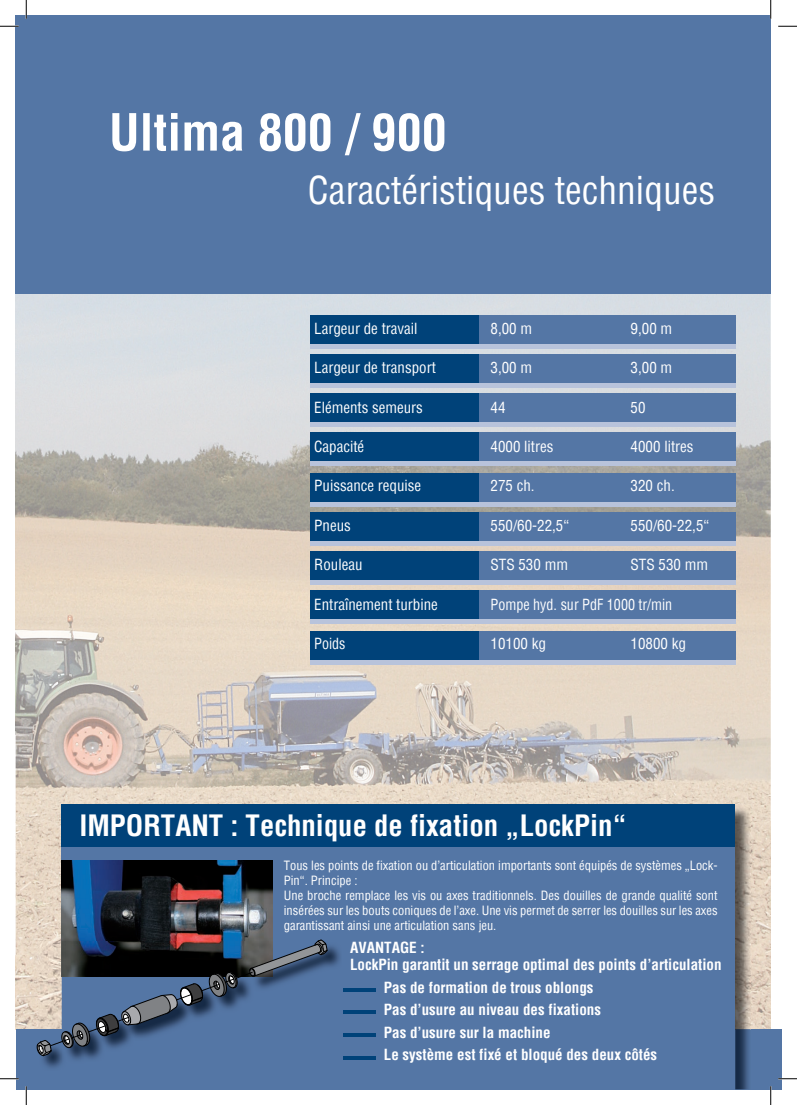
<style>
.page{position:relative;width:797px;height:1105px;background:#fff}
.page>*{position:absolute;margin:0;border:0;box-sizing:border-box;transform-origin:0 0}
.t1{font:700 condensed 50px "Helvetica";color:#fff}
.t2{font:condensed 37.5px "Helvetica";color:#fff}
.t3{font:700 condensed 28.75px "Helvetica";color:#fff}
.t4{font:condensed 15px "Helvetica";color:#fff}
.t5{font:700 condensed 15px/22.5px "Helvetica";color:#fff}
.t6{font:condensed 15px "Helvetica";color:#fff;scale:.94 1}
.t7{font:condensed 12.5px/15px "Helvetica";color:#fff}
</style>
<div class="page">
<img style="left:16px;top:294px;width:754px;height:528px">
<img style="left:16px;top:822px;width:46px;height:133px">
<img style="left:750px;top:822px;width:20px;height:207px">
<img style="left:16px;top:955px;width:21px;height:74px">
<div style="left:16px;top:1029px;width:765px;height:60px;background:#5476a5"></div>
<div style="left:16px;top:16px;width:754px;height:278px;background:#5476a5"></div>
<div style="left:310px;top:356px;width:425px;height:32px;background:#b8c3db"></div>
<div style="left:310px;top:317px;width:425px;height:32px;background:#b8c3db"></div>
<div style="left:310px;top:315px;width:425px;height:29px;background:#004279"></div>
<div style="left:310px;top:354px;width:425px;height:29px;background:#004279"></div>
<div style="left:310px;top:395px;width:425px;height:32px;background:#b8c3db"></div>
<div style="left:310px;top:393px;width:425px;height:29px;background:#004279"></div>
<svg style="left:310px;top:460px;width:425px;height:6px;background:#a1b2cf"></svg>
<div style="left:310px;top:432px;width:425px;height:28px;background:#004279"></div>
<svg style="left:310px;top:501px;width:425px;height:6px;background:#a1b2cf"></svg>
<div style="left:310px;top:473px;width:425px;height:28px;background:#004279"></div>
<svg style="left:310px;top:540px;width:425px;height:6px;background:#a1b2cf"></svg>
<div style="left:310px;top:512px;width:425px;height:28px;background:#004279"></div>
<div style="left:310px;top:553px;width:425px;height:32px;background:#b8c3db"></div>
<div style="left:310px;top:551px;width:425px;height:29px;background:#004279"></div>
<div style="left:310px;top:592px;width:425px;height:32px;background:#b8c3db"></div>
<div style="left:310px;top:591px;width:425px;height:28px;background:#004279"></div>
<svg style="left:310px;top:659px;width:425px;height:6px;background:#a1b2cf"></svg>
<div style="left:310px;top:631px;width:425px;height:28px;background:#004279"></div>
<div style="left:479px;top:315px;width:256px;height:29px;background:#5476a5"></div>
<div style="left:479px;top:354px;width:256px;height:29px;background:#5476a5"></div>
<div style="left:479px;top:393px;width:256px;height:29px;background:#5476a5"></div>
<div style="left:479px;top:432px;width:256px;height:28px;background:#5476a5"></div>
<div style="left:479px;top:473px;width:256px;height:28px;background:#5476a5"></div>
<div style="left:479px;top:512px;width:256px;height:28px;background:#5476a5"></div>
<div style="left:479px;top:551px;width:256px;height:29px;background:#5476a5"></div>
<div style="left:479px;top:591px;width:256px;height:28px;background:#5476a5"></div>
<div style="left:479px;top:631px;width:256px;height:28px;background:#5476a5"></div>
<img style="left:735px;top:806px;width:15px;height:223px">
<img style="left:735px;top:1029px;width:15px;height:60px">
<div style="left:62px;top:804px;width:673px;height:285px;background:#5476a5"></div>
<img style="left:62px;top:861px;width:210px;height:79px">
<div style="left:62px;top:804px;width:673px;height:43px;background:#004279"></div>
<img style="left:42px;top:946px;width:298px;height:122px">
<svg style="left:37px;top:940px;width:290px;height:116px"></svg>
<hr style="left:343px;top:988px;width:33px;height:3px;background:#004279">
<hr style="left:343px;top:1033px;width:33px;height:4px;background:#004279">
<hr style="left:343px;top:1010px;width:33px;height:4px;background:#004279">
<hr style="left:343px;top:1056px;width:33px;height:3px;background:#004279">
<svg style="left:0;top:25px;width:19px;height:2px"></svg>
<svg style="left:778px;top:25px;width:19px;height:2px"></svg>
<svg style="left:0;top:1078px;width:19px;height:1px"></svg>
<svg style="left:778px;top:1078px;width:19px;height:1px"></svg>
<svg style="left:25px;top:0;width:2px;height:19px"></svg>
<svg style="left:25px;top:1086px;width:2px;height:19px"></svg>
<svg style="left:770px;top:0;width:1px;height:19px"></svg>
<svg style="left:770px;top:1086px;width:1px;height:19px"></svg>
<h1 class="t1" style="left:109px;top:99px;width:339px">Ultima 800 / 900</h1>
<h2 class="t2" style="left:308px;top:166px;width:409px">Caractéristiques techniques</h2>
<p class="t4" style="left:314px;top:319px;width:105px">Largeur de travail</p>
<p class="t4" style="left:490px;top:319px;width:43px">8,00 m</p>
<p class="t4" style="left:630px;top:319px;width:43px">9,00 m</p>
<p class="t4" style="left:314px;top:358px;width:123px">Largeur de transport</p>
<p class="t4" style="left:490px;top:358px;width:43px">3,00 m</p>
<p class="t4" style="left:630px;top:358px;width:43px">3,00 m</p>
<p class="t4" style="left:314px;top:397px;width:110px">Eléments semeurs</p>
<p class="t4" style="left:490px;top:397px;width:16px">44</p>
<p class="t4" style="left:630px;top:397px;width:16px">50</p>
<p class="t4" style="left:314px;top:437px;width:51px">Capacité</p>
<p class="t4" style="left:490px;top:437px;width:64px">4000 litres</p>
<p class="t4" style="left:630px;top:437px;width:64px">4000 litres</p>
<p class="t4" style="left:314px;top:476px;width:109px">Puissance requise</p>
<p class="t4" style="left:490px;top:476px;width:46px">275 ch.</p>
<p class="t4" style="left:630px;top:476px;width:46px">320 ch.</p>
<p class="t4" style="left:314px;top:515px;width:38px">Pneus</p>
<p class="t4" style="left:490px;top:515px;width:80px">550/60-22,5“</p>
<p class="t4" style="left:630px;top:515px;width:80px">550/60-22,5“</p>
<p class="t4" style="left:314px;top:555px;width:50px">Rouleau</p>
<p class="t4" style="left:490px;top:555px;width:79px">STS 530 mm</p>
<p class="t4" style="left:630px;top:555px;width:79px">STS 530 mm</p>
<p class="t4" style="left:314px;top:594px;width:125px">Entraînement turbine</p>
<p class="t6" style="left:490px;top:594px;width:195px">Pompe hyd. sur PdF 1000 tr/min</p>
<p class="t6" style="left:314px;top:634px;width:35px">Poids</p>
<p class="t4" style="left:490px;top:634px;width:57px">10100 kg</p>
<p class="t4" style="left:630px;top:634px;width:57px">10800 kg</p>
<h3 class="t3" style="left:79px;top:807px;width:549px">IMPORTANT : Technique de fixation „LockPin“</h3>
<p class="t7" style="left:284px;top:858px;width:435px">Tous les points de fixation ou d’articulation importants sont équipés de systèmes „Lock-Pin“. Principe :<br>Une broche remplace les vis ou axes traditionnels. Des douilles de grande qualité sont insérées sur les bouts coniques de l’axe. Une vis permet de serrer les douilles sur les axes garantissant ainsi une articulation sans jeu.</p>
<p class="t5" style="left:350px;top:938px;width:373px;line-height:17.5px">AVANTAGE :<br>LockPin garantit un serrage optimal des points d’articulation</p>
<p class="t5" style="left:384px;top:976px;width:275px">Pas de formation de trous oblongs<br>Pas d’usure au niveau des fixations<br>Pas d’usure sur la machine<br>Le système est fixé et bloqué des deux côtés</p>
</div>
